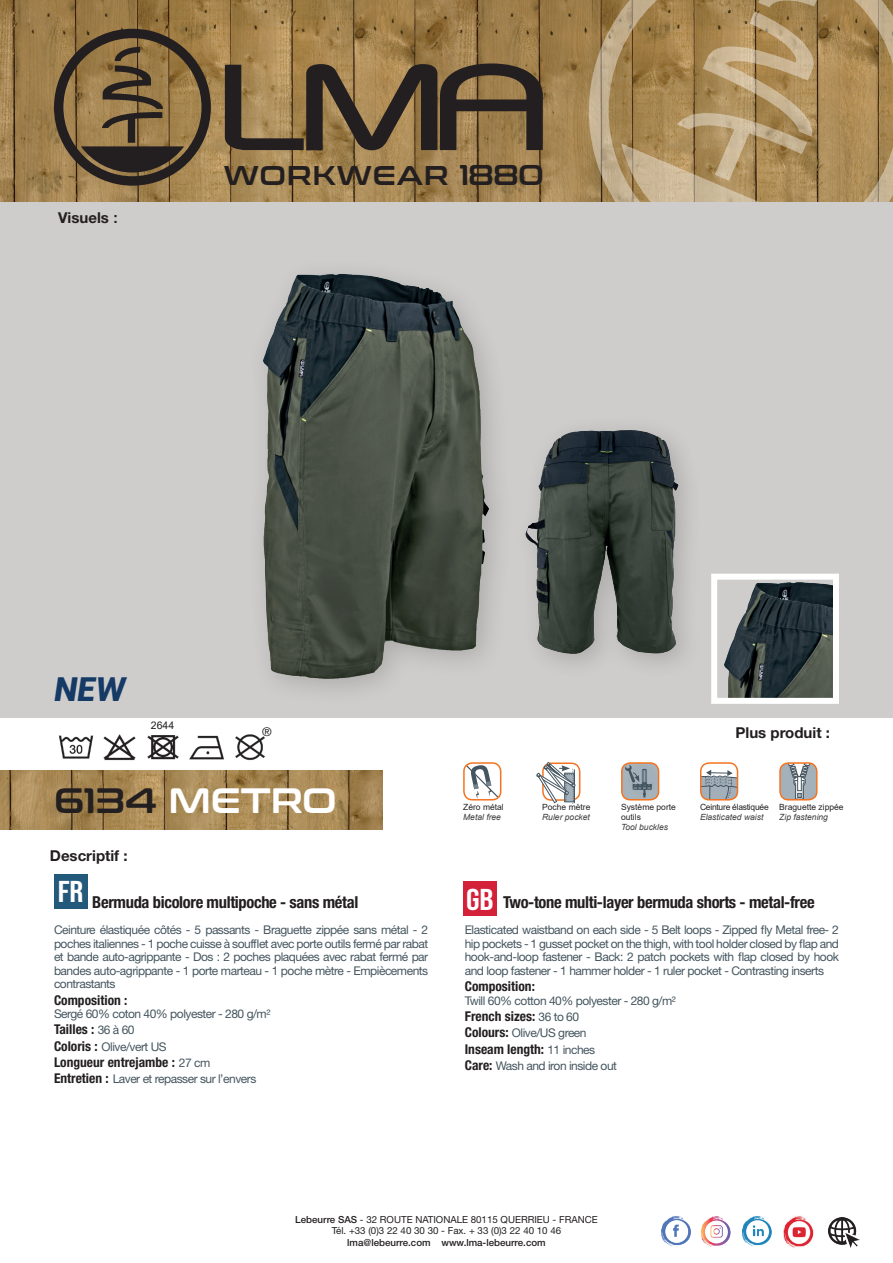
<style>
.page{position:relative;width:893px;height:1263px;background:#fff}
.page>*{position:absolute;margin:0;border:0;box-sizing:border-box;transform-origin:0 0}
.t1{font:35.1px "Conthrax Sb";color:#fff}
.t2{font:italic 900 33px "Roboto";color:#143a65}
.t3{font:30px "Bebas Neue";color:#fff;scale:1.15 1}
.t4{font:27px "Conthrax Sb";letter-spacing:.04em;color:#231f20}
.t5{font:700 condensed 16.5px "Helvetica Neue LT Std";letter-spacing:-.02em;color:#231f20}
.t6{font:700 15px "Helvetica Neue LT Std";color:#231f20}
.t7{font:700 condensed 13.5px "Helvetica Neue LT Std";color:#231f20}
.t8{font:12px/13.5px "Helvetica Neue LT Std";letter-spacing:-.04em;color:#45555f;text-align:justify}
.t9{font:12px "Helvetica Neue LT Std";color:#231f20}
.t10{font:10.5px "Arial";color:#231f20}
.t11{font:9.75px/11.7px "Helvetica Neue LT Std";color:#231f20;text-align:center}
.t12{font:500 9.75px "Helvetica Neue LT Std";color:#231f20}
.t13{font:italic 8.55px "Arial";color:#3e3e3f}
.t14{font:8.55px/9.9px "Arial";color:#231f20}
.t15{font:8.55px "Arial";letter-spacing:-.03em;color:#231f20}
.s1{font-family:"Arial"}
.s2{font-size:28.5px}
.s3{color:#231f20}
.s4{font-weight:400;font-stretch:normal;font-size:12px;color:#45555f}
.s5{font-weight:700;font-stretch:condensed;font-size:13.5px;color:#231f20}
.s6{font-weight:500}
</style>
<div class="page">
<img style="left:0;top:770px;width:382px;height:59px">
<img style="left:0;top:0;width:566px;height:202px">
<svg style="left:54px;top:29px;width:157px;height:157px;background:#77603d"></svg>
<svg style="left:225px;top:63px;width:318px;height:87px;background:#6c583c"></svg>
<svg style="left:566px;top:0;width:327px;height:202px;background:#ab8d5c"></svg>
<svg style="left:621px;top:0;width:199px;height:202px;background:#ad9161"></svg>
<div style="left:0;top:202px;width:893px;height:516px;background:#cfcdcc"></div>
<img style="left:724px;top:582px;width:108px;height:115px">
<div style="left:711px;top:574px;width:128px;height:130px;border:6px solid #fff"></div>
<img style="left:59px;top:734px;width:206px;height:27px">
<img style="left:661px;top:1216px;width:30px;height:31px">
<img style="left:742px;top:1216px;width:30px;height:31px">
<img style="left:700px;top:1216px;width:31px;height:31px">
<img style="left:828px;top:1217px;width:31px;height:30px">
<img style="left:783px;top:1216px;width:31px;height:32px">
<img style="left:263px;top:273px;width:234px;height:414px">
<img style="left:525px;top:429px;width:162px;height:235px">
<div style="left:54px;top:874px;width:33px;height:34px;background:#23597b"></div>
<div style="left:463px;top:882px;width:33px;height:34px;background:#d22138"></div>
<svg style="left:780px;top:763px;width:37px;height:37px"></svg>
<div style="left:779px;top:762px;width:38px;height:38px;border:2px solid #f47321;border-radius:9px"></div>
<svg style="left:701px;top:763px;width:36px;height:37px"></svg>
<div style="left:700px;top:762px;width:38px;height:38px;border:2px solid #f47321;border-radius:9px"></div>
<div style="left:542px;top:762px;width:38px;height:39px;border:2px solid #f47321;border-radius:9px"></div>
<svg style="left:536px;top:762px;width:40px;height:42px"></svg>
<div style="left:622px;top:763px;width:37px;height:37px;background:#a7b3ba;border-radius:9px"></div>
<div style="left:628px;top:765px;width:29px;height:29px;background:#a3b0b9;border-radius:50%"></div>
<svg style="left:624px;top:765px;width:27px;height:32px"></svg>
<div style="left:621px;top:762px;width:38px;height:38px;border:2px solid #f47321;border-radius:9px"></div>
<svg style="left:464px;top:763px;width:37px;height:37px"></svg>
<div style="left:463px;top:762px;width:38px;height:38px;border:2px solid #f47321;border-radius:9px"></div>
<p class="t6" style="left:58px;top:208px;width:61px">Visuels <span class="s1">:</span></p>
<h3 class="t4" style="left:224px;top:155px;width:322px">WORKWEAR <span class="s2">1880</span></h3>
<h2 class="t2" style="left:54px;top:666px;width:73px">NEW</h2>
<p class="t10" style="left:151px;top:718px;width:25px">2644</p>
<p class="t9" style="left:262px;top:725px;width:11px">®</p>
<h1 class="t1" style="left:54px;top:773px;width:284px"><span class="s3">6134</span> METRO</h1>
<p class="t6" style="left:50px;top:846px;width:79px">Descriptif :</p>
<p class="t14" style="left:463px;top:802px;width:42px">Zéro métal</p>
<p class="t13" style="left:463px;top:811px;width:39px">Metal free</p>
<p class="t6" style="left:735px;top:724px;width:96px">Plus produit :</p>
<p class="t14" style="left:542px;top:802px;width:50px">Poche mètre</p>
<p class="t13" style="left:542px;top:812px;width:49px">Ruler pocket</p>
<p class="t14" style="left:621px;top:802px;width:56px">Système porte outils</p>
<p class="t13" style="left:621px;top:821px;width:49px">Tool buckles</p>
<p class="t15" style="left:700px;top:801px;width:70px">Ceinture élastiquée</p>
<p class="t13" style="left:700px;top:811px;width:65px">Elasticated waist</p>
<p class="t14" style="left:779px;top:802px;width:66px">Braguette zippée</p>
<p class="t13" style="left:779px;top:811px;width:50px">Zip fastening</p>
<h3 class="t3" style="left:58px;top:875px;width:24px">FR</h3>
<h3 class="t3" style="left:466px;top:882px;width:25px">GB</h3>
<h3 class="t5" style="left:92px;top:892px;width:268px">Bermuda bicolore multipoche - sans métal</h3>
<p class="t8" style="left:54px;top:923px;width:376px">Ceinture élastiquée côtés - 5 passants - Braguette zippée sans métal - 2 poches italiennes - 1 poche cuisse à soufflet avec porte outils fermé par rabat et bande auto-agrippante - Dos : 2 poches plaquées avec rabat fermé par bandes auto-agrippante - 1 porte marteau - 1 poche mètre - Empiècements contrastants</p>
<p class="t7" style="left:54px;top:992px;width:75px">Composition :</p>
<p class="t8" style="left:54px;top:1007px;width:218px">Sergé 60% coton 40% polyester - 280 g/m²</p>
<p class="t7" style="left:54px;top:1021px;width:82px">Tailles : <span class="s4">36 à 60</span></p>
<p class="t8" style="left:54px;top:1039px;width:114px"><span class="s5">Coloris :</span> Olive/vert US</p>
<p class="t7" style="left:54px;top:1054px;width:158px">Longueur entrejambe : <span class="s4">27 cm</span></p>
<p class="t8" style="left:54px;top:1072px;width:204px"><span class="s5">Entretien :</span> Laver et repasser sur l’envers</p>
<h3 class="t5" style="left:503px;top:892px;width:313px">Two-tone multi-layer bermuda shorts - metal-free</h3>
<p class="t8" style="left:465px;top:923px;width:376px">Elasticated waistband on each side - 5 Belt loops - Zipped fly Metal free- 2 hip pockets - 1 gusset pocket on the thigh, with tool holder closed by flap and hook-and-loop fastener - Back: 2 patch pockets with flap closed by hook and loop fastener - 1 hammer holder - 1 ruler pocket - Contrasting inserts</p>
<p class="t7" style="left:465px;top:978px;width:72px">Composition:</p>
<p class="t8" style="left:465px;top:993px;width:213px">Twill 60% cotton 40% polyester - 280 g/m²</p>
<p class="t7" style="left:465px;top:1008px;width:116px">French sizes: <span class="s4">36 to 60</span></p>
<p class="t8" style="left:465px;top:1026px;width:123px"><span class="s5">Colours:</span> Olive/US green</p>
<p class="t7" style="left:465px;top:1040px;width:132px">Inseam length: <span class="s4">11 inches</span></p>
<p class="t8" style="left:465px;top:1058px;width:154px"><span class="s5">Care:</span> Wash and iron inside out</p>
<p class="t11" style="left:295px;top:1213px;width:304px"><span class="s6">Lebeurre SAS</span> - 32 ROUTE NATIONALE 80115 QUERRIEU - FRANCE<br>Tél. +33 (0)3 22 40 30 30 - Fax. + 33 (0)3 22 40 10 46</p>
<p class="t12" style="left:347px;top:1237px;width:200px">lma@lebeurre.com www.lma-lebeurre.com</p>
</div>
